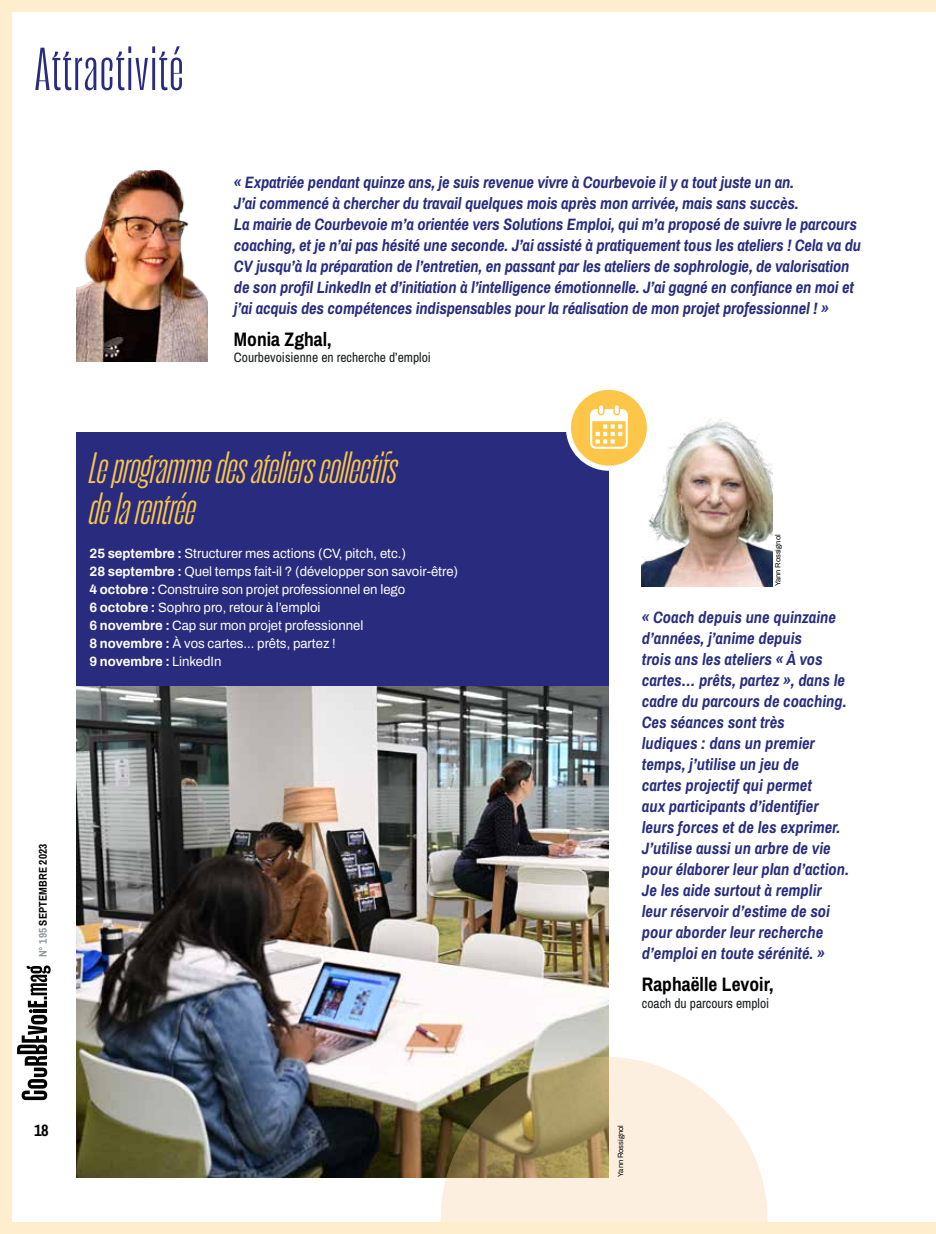
<style>
.page{position:relative;width:936px;height:1234px;background:#fff}
.page>*{position:absolute;margin:0;border:0;box-sizing:border-box;transform-origin:0 0}
.t1{font:60px "Seriguela Display";letter-spacing:.03em;color:#292c7e}
.t2{font:italic 43.5px/40.5px "Seriguela Display";color:#fdc648}
.t3{font:700 19.5px "Archivo Narrow";color:#000}
.t4{font:italic 700 16.5px/21px "Archivo Narrow";letter-spacing:-.01em;color:#292c7e}
.t5{font:700 16.5px "Archivo Narrow";color:#000}
.t6{font:13.5px/18px "Archivo";color:#fff}
.t7{font:13.5px "Archivo Narrow";color:#191c1f}
.t8{font:700 11.25px "Archivo Narrow";letter-spacing:.01em;color:#000}
.t9{font:7.5px "Archivo";color:#000}
.s1{font-weight:600}
.s2{color:#92969c}
</style>
<div class="page">
<img style="left:0;top:1px;width:935px;height:1232px">
<hr style="left:0;top:0;width:935px;height:1px;background:#ffeece">
<svg style="left:17px;top:965px;width:34px;height:134px"></svg>
<h1 class="t1" style="left:35px;top:34px;width:150px">Attractivité</h1>
<p class="t4" style="left:234px;top:170px;width:628px">« Expatriée pendant quinze ans, je suis revenue vivre à Courbevoie il y a tout juste un an.<br>J’ai commencé à chercher du travail quelques mois après mon arrivée, mais sans succès.<br>La mairie de Courbevoie m’a orientée vers Solutions Emploi, qui m’a proposé de suivre le parcours coaching, et je n’ai pas hésité une seconde. J’ai assisté à pratiquement tous les ateliers ! Cela va du CV jusqu’à la préparation de l’entretien, en passant par les ateliers de sophrologie, de valorisation de son profil LinkedIn et d’initiation à l’intelligence émotionnelle. J’ai gagné en confiance en moi et j’ai acquis des compétences indispensables pour la réalisation de mon projet professionnel ! »</p>
<p class="t3" style="left:234px;top:325px;width:99px">Monia Zghal,</p>
<p class="t7" style="left:234px;top:347px;width:198px">Courbevoisienne en recherche d’emploi</p>
<h2 class="t2" style="left:89px;top:446px;width:309px">Le programme des ateliers collectifs de la rentrée</h2>
<p class="t6" style="left:89px;top:543px;width:370px"><span class="s1">25 septembre :</span> Structurer mes actions (CV, pitch, etc.)<br><span class="s1">28 septembre :</span> Quel temps fait-il ? (développer son savoir-être)<br><span class="s1">4 octobre :</span> Construire son projet professionnel en lego<br><span class="s1">6 octobre :</span> Sophro pro, retour à l’emploi<br><span class="s1">6 novembre :</span> Cap sur mon projet professionnel<br><span class="s1">8 novembre :</span> À vos cartes... prêts, partez !<br><span class="s1">9 novembre :</span> LinkedIn</p>
<p class="t8" style="left:35px;top:957px;width:115px;rotate:-90deg"><span class="s2">N° 195</span> SEPTEMBRE 2023</p>
<p class="t5" style="left:34px;top:1118px;width:16px">18</p>
<p class="t9" style="left:772px;top:586px;width:53px;rotate:-90deg">Yann Rossignol</p>
<p class="t4" style="left:641px;top:606px;width:208px">« Coach depuis une quinzaine d’années, j’anime depuis<br>trois ans les ateliers « À vos cartes… prêts, partez », dans le cadre du parcours de coaching.<br>Ces séances sont très<br>ludiques : dans un premier temps, j’utilise un jeu de<br>cartes projectif qui permet<br>aux participants d’identifier leurs forces et de les exprimer.<br>J’utilise aussi un arbre de vie pour élaborer leur plan d’action.<br>Je les aide surtout à remplir leur réservoir d’estime de soi pour aborder leur recherche d’emploi en toute sérénité. »</p>
<p class="t3" style="left:641px;top:970px;width:133px">Raphaëlle Levoir,</p>
<p class="t7" style="left:641px;top:993px;width:129px">coach du parcours emploi</p>
<p class="t9" style="left:615px;top:1176px;width:53px;rotate:-90deg">Yann Rossignol</p>
</div>
